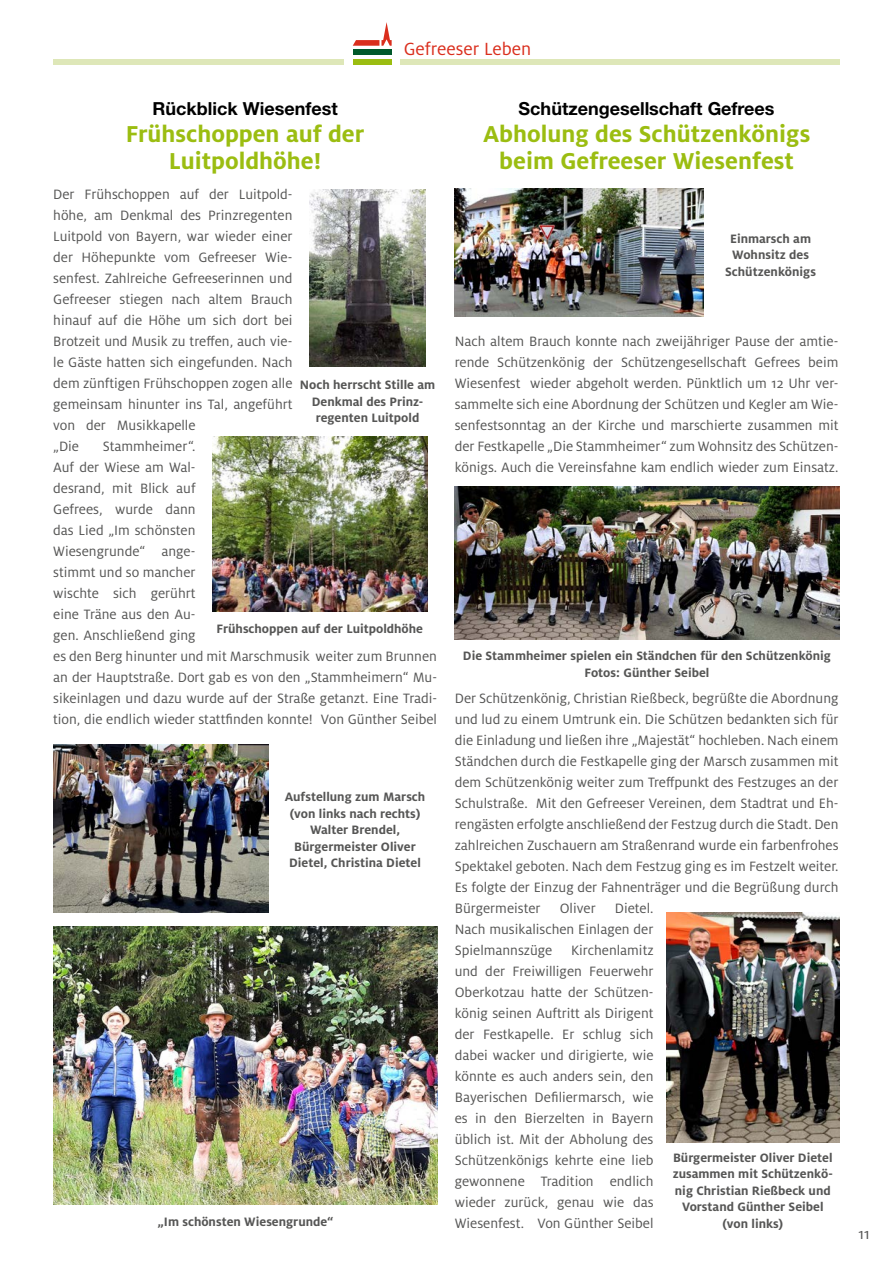
<style>
.page{position:relative;width:893px;height:1263px;background:#fff}
.page>*{position:absolute;margin:0;border:0;box-sizing:border-box;transform-origin:0 0}
.t1{font:700 25.5px/27px "Milo OT";color:#9bbd11;text-align:center}
.t2{font:19.5px "Milo OT";color:#da2e1d}
.t3{font:700 18px "Helvetica Neue LT";color:#000}
.t4{font:16.5px "Milo OT";color:#565655}
.t5{font:15px/21px "Milo OT";color:#565655;text-align:justify}
.t6{font:700 13.5px/16.5px "Milo OT";color:#565655;text-align:center}
</style>
<div class="page">
<div style="left:353px;top:50px;width:39px;height:5px;background:#00592a"></div>
<div style="left:353px;top:59px;width:39px;height:6px;background:#9bbd11"></div>
<svg style="left:353px;top:22px;width:39px;height:24px"></svg>
<div style="left:400px;top:59px;width:439px;height:6px;background:#dee7b8"></div>
<div style="left:54px;top:59px;width:290px;height:6px;background:#dee7b8"></div>
<img style="left:310px;top:190px;width:116px;height:177px">
<img style="left:212px;top:437px;width:215px;height:174px">
<img style="left:53px;top:926px;width:384px;height:279px">
<img style="left:53px;top:745px;width:215px;height:168px">
<img style="left:455px;top:188px;width:249px;height:129px">
<img style="left:666px;top:913px;width:173px;height:230px">
<img style="left:455px;top:487px;width:384px;height:153px">
<h2 class="t2" style="left:404px;top:38px;width:129px">Gefreeser Leben</h2>
<p class="t3" style="left:152px;top:97px;width:187px">Rückblick Wiesenfest</p>
<h1 class="t1" style="left:126px;top:120px;width:240px">Frühschoppen auf der<br>Luitpoldhöhe!</h1>
<p class="t5" style="left:53px;top:183px;width:241px;text-align:left">Der Frühschoppen auf der Luitpold&shy;höhe, am Denkmal des Prinzregenten Luitpold von Bayern, war wieder einer der Höhepunkte vom Gefreeser Wie&shy;senfest. Zahlreiche Gefreeserinnen und Gefreeser stiegen nach altem Brauch hinauf auf die Höhe um sich dort bei Brotzeit und Musik zu treffen, auch vie&shy;le Gäste hatten sich eingefunden. Nach dem zünftigen Frühschoppen zogen alle gemeinsam hinunter ins Tal, angeführt von der Musikkapelle<br>„Die</p>
<p class="t6" style="left:300px;top:377px;width:137px">Noch herrscht Stille am<br>Denkmal des Prinz&shy;regenten Luitpold</p>
<p class="t5" style="left:53px;top:435px;width:385px;text-align:left;text-indent:50px">Stammheimer“.<br>Auf der Wiese am Wal-<br>desrand, mit Blick auf<br>Gefrees, wurde dann<br>das Lied „Im schönsten<br>Wiesengrunde“ ange-<br>stimmt und so mancher<br>wischte sich gerührt<br>eine Träne aus den Au-<br>gen. Anschließend ging<br>es den Berg hinunter und mit Marschmusik weiter zum Brunnen an der Hauptstraße. Dort gab es von den „Stammheimern“ Mu&shy;sikeinlagen und dazu wurde auf der Straße getanzt. Eine Tradi&shy;tion, die endlich wieder stattfinden konnte! Von Günther Seibel</p>
<p class="t6" style="left:217px;top:620px;width:208px">Frühschoppen auf der Luitpoldhöhe</p>
<p class="t6" style="left:285px;top:788px;width:142px">Aufstellung zum Marsch (von links nach rechts)<br>Walter Brendel,<br>Bürgermeister Oliver<br>Dietel, Christina Dietel</p>
<p class="t6" style="left:158px;top:1214px;width:177px">„Im schönsten Wiesengrunde“</p>
<p class="t3" style="left:519px;top:97px;width:257px">Schützengesellschaft Gefrees</p>
<h1 class="t1" style="left:483px;top:120px;width:329px">Abholung des Schützenkönigs beim Gefreeser Wiesenfest</h1>
<p class="t6" style="left:725px;top:230px;width:92px">Einmarsch am<br>Wohnsitz des<br>Schützenkönigs</p>
<p class="t5" style="left:455px;top:330px;width:385px">Nach altem Brauch konnte nach zweijähriger Pause der amtie&shy;rende Schützenkönig der Schützengesellschaft Gefrees beim Wiesenfest wieder abgeholt werden. Pünktlich um 12 Uhr ver&shy;sammelte sich eine Abordnung der Schützen und Kegler am Wie&shy;senfestsonntag an der Kirche und marschierte zusammen mit der Festkapelle „Die Stammheimer“ zum Wohnsitz des Schützen&shy;königs. Auch die Vereinsfahne kam endlich wieder zum Einsatz.</p>
<p class="t6" style="left:463px;top:648px;width:370px">Die Stammheimer spielen ein Ständchen für den Schützenkönig<br>Fotos: Günther Seibel</p>
<p class="t5" style="left:455px;top:687px;width:385px">Der Schützenkönig, Christian Rießbeck, begrüßte die Abordnung und lud zu einem Umtrunk ein. Die Schützen bedankten sich für die Einladung und ließen ihre „Majestät“ hochleben. Nach einem Ständchen durch die Festkapelle ging der Marsch zusammen mit dem Schützenkönig weiter zum Treffpunkt des Festzuges an der Schulstraße. Mit den Gefreeser Vereinen, dem Stadtrat und Eh&shy;rengästen erfolgte anschließend der Festzug durch die Stadt. Den zahlreichen Zuschauern am Straßenrand wurde ein farbenfrohes Spektakel geboten. Nach dem Festzug ging es im Festzelt weiter.<br>Es folgte der Einzug der Fahnenträger und die Begrüßung durch Bürgermeister</p>
<p class="t5" style="left:455px;top:897px;width:200px;text-indent:160px">Dietel.<br>Nach musikalischen Einlagen der Spielmannszüge Kirchenlamitz und der Freiwilligen Feuerwehr Oberkotzau hatte der Schützen&shy;könig seinen Auftritt als Dirigent der Festkapelle. Er schlug sich dabei wacker und dirigierte, wie könnte es auch anders sein, den Bayerischen Defiliermarsch, wie es in den Bierzelten in Bayern üblich ist. Mit der Abholung des Schützenkönigs kehrte eine lieb gewonnene Tradition endlich wieder zurück, genau wie das Wiesenfest. Von Günther Seibel</p>
<p class="t5" style="left:560px;top:897px;width:37px">Oliver</p>
<p class="t6" style="left:673px;top:1149px;width:162px">Bürgermeister Oliver Dietel zusammen mit Schützenkö&shy;nig Christian Rießbeck und<br>Vorstand Günther Seibel (von links)</p>
<p class="t4" style="left:859px;top:1225px;width:13px">11</p>
</div>
